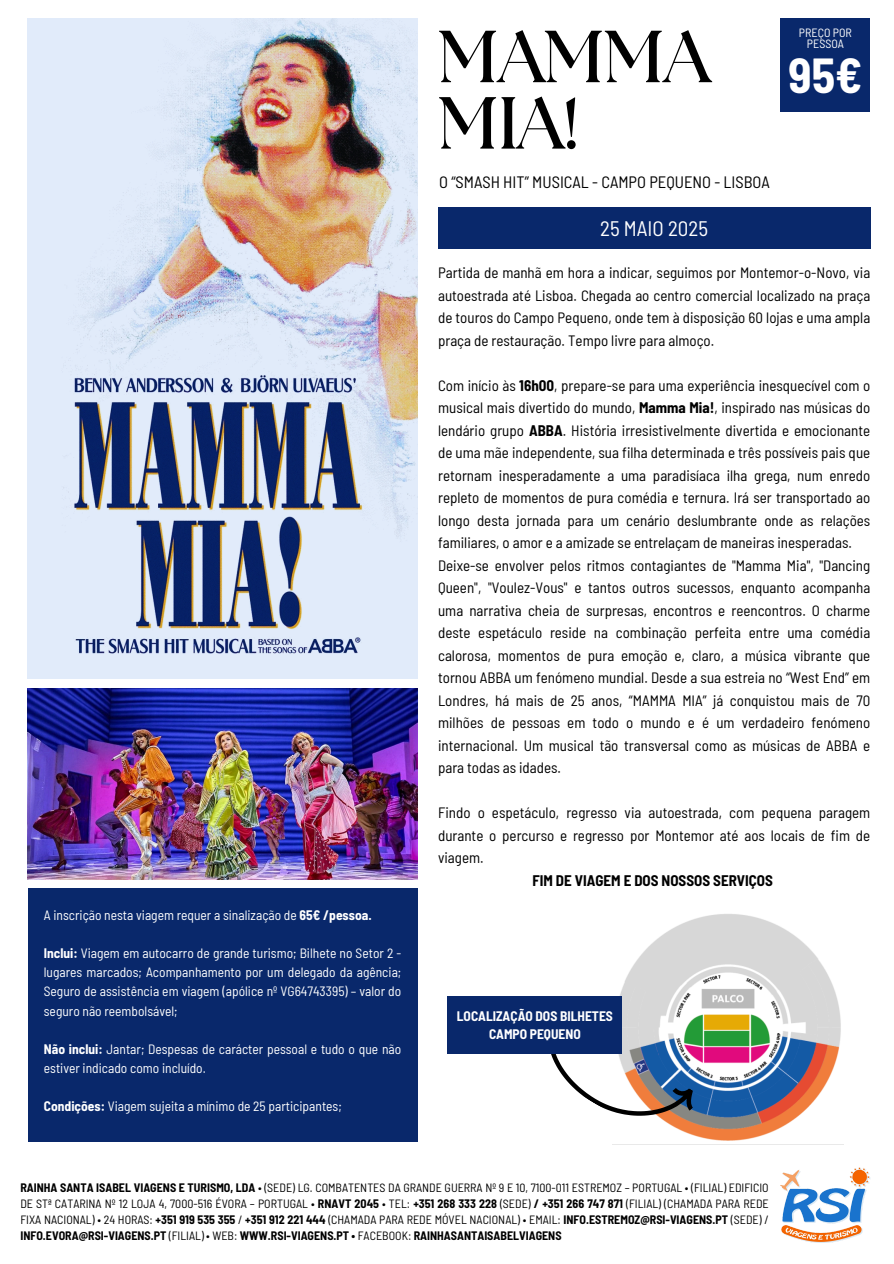
<style>
.page{position:relative;width:894px;height:1264px;background:#fff}
.page>*{position:absolute;margin:0;border:0;box-sizing:border-box;transform-origin:0 0}
.t1{font:700 73.5px/66.3px "The Seasons";letter-spacing:-.02em;color:#000}
.t2{font:700 semi-condensed 48px "Barlow";color:#fff}
.t3{font:semi-condensed 21px "Barlow";color:#fff}
.t4{font:semi-condensed 16.5px "Barlow";color:#000}
.t5{font:semi-condensed 15px/22.5px "Barlow";color:#000;text-align:justify}
.t6{font:700 semi-condensed 15px "Barlow";color:#000}
.t7{font:semi-condensed 13.5px/19.2px "Barlow";color:#fff;text-align:justify}
.t8{font:700 semi-condensed 13.5px/18px "Barlow";color:#fff;text-align:center}
.t9{font:semi-condensed 12px/16px "Barlow";color:#000;text-align:justify}
.t10{font:semi-condensed 12px/11.2px "Barlow";color:#fff;text-align:center}
.s1{font-weight:700}
</style>
<div class="page">
<img style="left:780px;top:1167px;width:90px;height:75px">
<div style="left:28px;top:888px;width:389px;height:253px;background:#09286b"></div>
<div style="left:438px;top:207px;width:432px;height:42px;background:#09286b"></div>
<div style="left:780px;top:18px;width:90px;height:93px;background:#09286b"></div>
<img style="left:28px;top:18px;width:389px;height:661px">
<img style="left:620px;top:914px;width:221px;height:227px">
<img style="left:28px;top:688px;width:389px;height:191px">
<svg style="left:535px;top:1015px;width:165px;height:130px"></svg>
<div style="left:447px;top:996px;width:175px;height:57px;background:#09286b"></div>
<p class="t1" style="left:438px;top:27px;width:274px">MAMMA<br>MIA!</p>
<p class="t4" style="left:439px;top:171px;width:332px">O “SMASH HIT” MUSICAL - CAMPO PEQUENO - LISBOA</p>
<p class="t3" style="left:600px;top:215px;width:109px">25 MAIO 2025</p>
<h6 class="t10" style="left:798px;top:26px;width:54px">PREÇO POR<br>PESSOA</h6>
<h6 class="t2" style="left:788px;top:45px;width:75px">95€</h6>
<p class="t7" style="left:44px;top:904px;width:329px">A inscrição nesta viagem requer a sinalização de <span class="s1">65€ /pessoa.</span></p>
<p class="t7" style="left:44px;top:943px;width:359px"><span class="s1">Inclui:</span> Viagem em autocarro de grande turismo; Bilhete no Setor 2 - lugares marcados; Acompanhamento por um delegado da agência; Seguro de assistência em viagem (apólice nº VG64743395) – valor do seguro não reembolsável;</p>
<h5 class="t7" style="left:44px;top:1038px;width:359px"><span class="s1">Não inclui:</span> Jantar; Despesas de carácter pessoal e tudo o que não estiver indicado como incluído.</h5>
<p class="t7" style="left:44px;top:1096px;width:299px"><span class="s1">Condições:</span> Viagem sujeita a mínimo de 25 participantes;</p>
<h3 class="t5" style="left:438px;top:261px;width:433px">Partida de manhã em hora a indicar, seguimos por Montemor-o-Novo, via autoestrada até Lisboa. Chegada ao centro comercial localizado na praça de touros do Campo Pequeno, onde tem à disposição 60 lojas e uma ampla praça de restauração. Tempo livre para almoço.</h3>
<h2 class="t5" style="left:438px;top:373px;width:433px;text-align:left">Com início às <span class="s1">16h00</span>, prepare-se para uma experiência inesquecível com o musical mais divertido do mundo, <span class="s1">Mamma Mia!</span>, inspirado nas músicas do lendário grupo <span class="s1">ABBA</span>. História irresistivelmente divertida e emocionante de uma mãe independente, sua filha determinada e três possíveis pais que retornam inesperadamente a uma paradisíaca ilha grega, num enredo repleto de momentos de pura comédia e ternura. Irá ser transportado ao longo desta jornada para um cenário deslumbrante onde as relações familiares, o amor e a amizade se entrelaçam de maneiras inesperadas.<br>Deixe-se envolver pelos ritmos contagiantes de "Mamma Mia", "Dancing Queen", "Voulez-Vous" e tantos outros sucessos, enquanto acompanha uma narrativa cheia de surpresas, encontros e reencontros. O charme deste espetáculo reside na combinação perfeita entre uma comédia calorosa, momentos de pura emoção e, claro, a música vibrante que tornou ABBA um fenómeno mundial. Desde a sua estreia no “West End” em Londres, há mais de 25 anos, “MAMMA MIA” já conquistou mais de 70 milhões de pessoas em todo o mundo e é um verdadeiro fenómeno internacional. Um musical tão transversal como as músicas de ABBA e para todas as idades.</h2>
<h4 class="t5" style="left:438px;top:801px;width:433px">Findo o espetáculo, regresso via autoestrada, com pequena paragem durante o percurso e regresso por Montemor até aos locais de fim de viagem.</h4>
<h4 class="t6" style="left:532px;top:870px;width:242px">FIM DE VIAGEM E DOS NOSSOS SERVIÇOS</h4>
<p class="t8" style="left:456px;top:1006px;width:157px">LOCALIZAÇÃO DOS BILHETES<br>CAMPO PEQUENO</p>
<h4 class="t9" style="left:20px;top:1179px;width:749px"><span class="s1">RAINHA SANTA ISABEL VIAGENS E TURISMO, LDA</span> • (SEDE) LG. COMBATENTES DA GRANDE GUERRA Nº 9 E 10, 7100-011 ESTREMOZ – PORTUGAL • (FILIAL) EDIFICIO DE STª CATARINA Nº 12 LOJA 4, 7000-516 ÉVORA – PORTUGAL • <span class="s1">RNAVT 2045</span> • TEL: <span class="s1">+351 268 333 228</span> (SEDE) <span class="s1">/ +351 266 747 871</span> (FILIAL) (CHAMADA PARA REDE FIXA NACIONAL) • 24 HORAS: <span class="s1">+351 919 535 355</span> / <span class="s1">+351 912 221 444</span> (CHAMADA PARA REDE MÓVEL NACIONAL) • EMAIL: <span class="s1">INFO.ESTREMOZ@RSI-VIAGENS.PT</span> (SEDE) / <span class="s1">INFO.EVORA@RSI-VIAGENS.PT</span> (FILIAL) • WEB: <span class="s1">WWW.RSI-VIAGENS.PT •</span> FACEBOOK: <span class="s1">RAINHASANTAISABELVIAGENS</span></h4>
</div>
